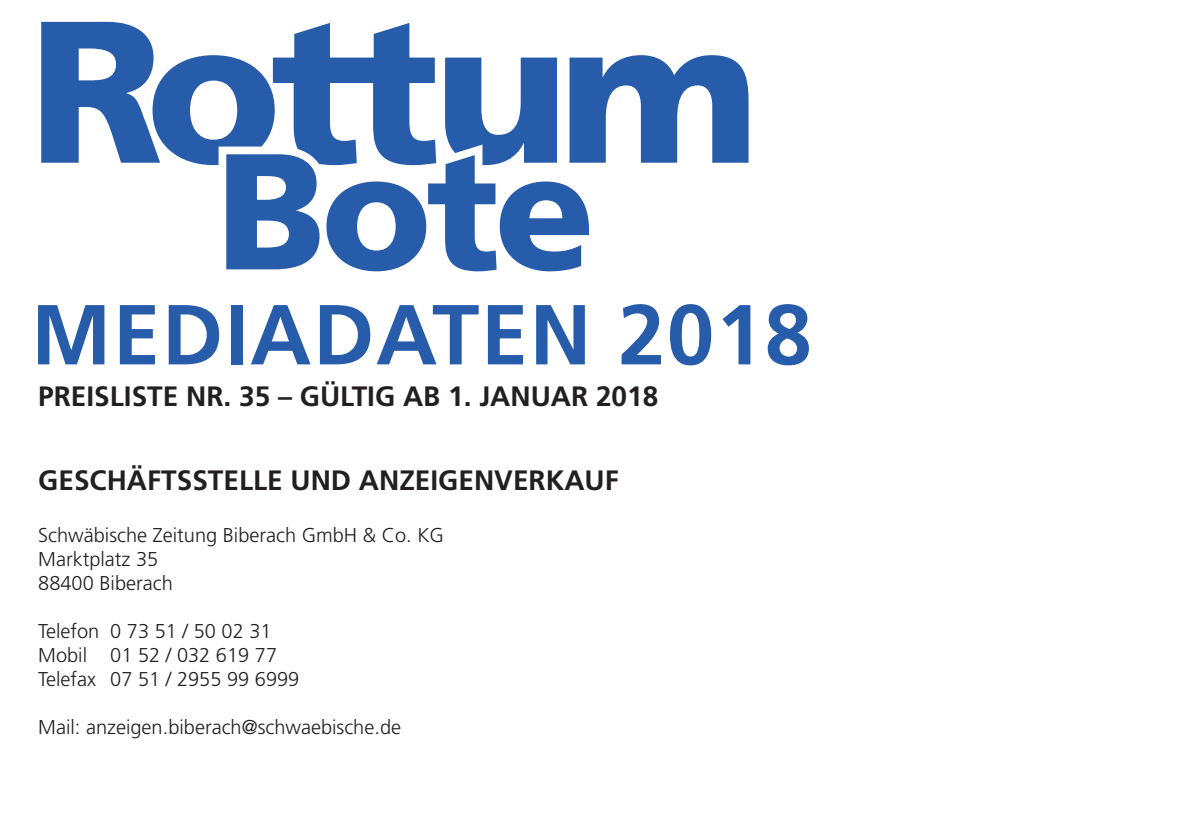
<style>
.page{position:relative;width:1191px;height:840px;background:#fff}
.page>*{position:absolute;margin:0;border:0;box-sizing:border-box;transform-origin:0 0}
.t1{font:700 84.8px "Frutiger";letter-spacing:.02em;color:#275caa}
.t2{font:700 28px "Frutiger";color:#231f20}
.t3{font:300 20px/24px "Frutiger";color:#231f20}
</style>
<div class="page">
<svg style="left:41px;top:22px;width:707px;height:249px"></svg>
<h1 class="t1" style="left:31px;top:285px;width:782px">MEDIADATEN 2018</h1>
<h2 class="t2" style="left:38px;top:380px;width:621px">PREISLISTE NR. 35 – GÜLTIG AB 1. JANUAR 2018</h2>
<h2 class="t2" style="left:38px;top:463px;width:582px">GESCHÄFTSSTELLE UND ANZEIGENVERKAUF</h2>
<p class="t3" style="left:38px;top:523px;width:407px">Schwäbische Zeitung Biberach GmbH &amp; Co. KG<br>Marktplatz 35<br>88400 Biberach</p>
<p class="t3" style="left:38px;top:619px;width:263px">Telefon 0 73 51 / 50 02 31<br>Mobil 01 52 / 032 619 77<br>Telefax 07 51 / 2955 99 6999</p>
<p class="t3" style="left:38px;top:715px;width:364px">Mail: anzeigen.biberach@schwaebische.de</p>
</div>
